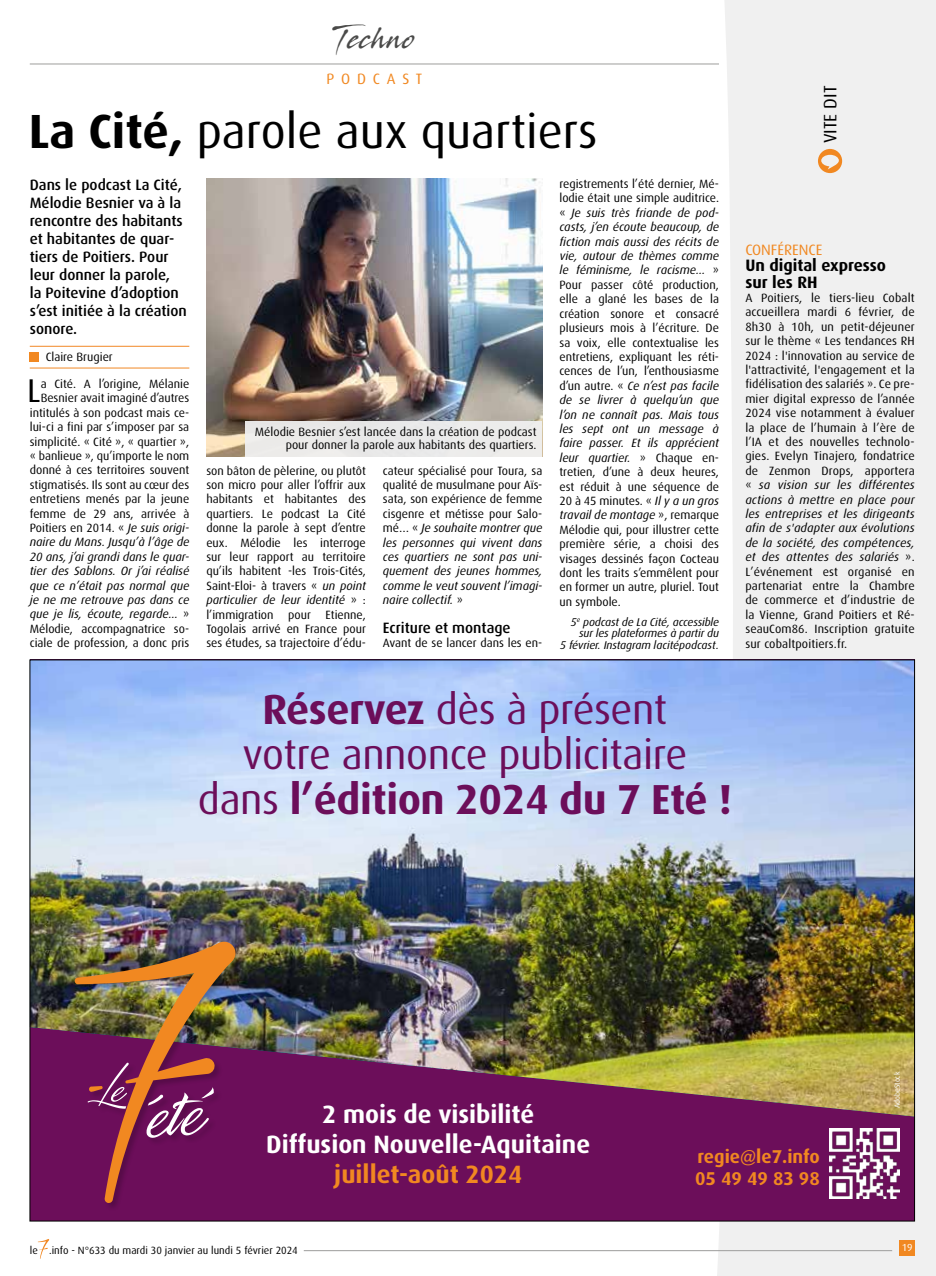
<style>
.page{position:relative;width:936px;height:1276px;background:#fff}
.page>*{position:absolute;margin:0;border:0;box-sizing:border-box;transform-origin:0 0}
.t1{font:48px "Dax";color:#000}
.t2{font:42px/45px "Dax";letter-spacing:-.01em;color:#6c0e5a;text-align:center}
.t3{font:33px "Dax";color:#000}
.t4{font:30px "Stingray";letter-spacing:.04em;color:#4a4a49;scale:.74 1}
.t5{font:700 25.05px/30.2px "Dax";color:#fff;text-align:center}
.t6{font:700 25.05px "Dax";color:#f18821}
.t7{font:700 18.6px/22.4px "Dax";color:#f18821}
.t8{font:18px "Dax";color:#000}
.t9{font:700 16.5px/16.5px "Dax";color:#000}
.t10{font:500 15px/18px "Dax";color:#000}
.t11{font:15px "Dax";color:#f18821}
.t12{font:15px "Dax";letter-spacing:.45em;color:#f18821}
.t13{font:12px/14.4px "Dax";color:#000;text-align:justify}
.t14{font:italic 12px/14.4px "Dax";color:#000;text-align:justify}
.t15{font:italic 11.25px/11.2px "Dax";letter-spacing:-.01em;color:#000;text-align:right}
.t16{font:10.5px "Dax";color:#000}
.t17{font:10.2px "Dax";color:#fff}
.t18{font:7.5px "Dax";color:#fff}
.s1{font-weight:700}
.s2{font-style:italic}
.s3{font-style:normal}
</style>
<div class="page">
<div style="left:715px;top:0;width:220px;height:1276px;background:#f0f0f0"></div>
<svg style="left:817px;top:149px;width:25px;height:24px"></svg>
<hr style="left:30px;top:346px;width:159px;height:1px;background:#f18825">
<div style="left:30px;top:352px;width:9px;height:10px;background:#f18821"></div>
<hr style="left:30px;top:368px;width:159px;height:1px;background:#f18825">
<hr style="left:30px;top:64px;width:689px;height:1px;background:#9d9d9c">
<div style="left:899px;top:1240px;width:15px;height:15px;background:#f18821"></div>
<hr style="left:304px;top:1250px;width:588px;height:1px;background:#9d9d9c">
<svg style="left:38px;top:1239px;width:11px;height:19px"></svg>
<img style="left:206px;top:179px;width:336px;height:277px">
<div style="left:245px;top:421px;width:297px;height:35px;background:#f0f0f0"></div>
<div style="left:30px;top:660px;width:884px;height:561px;background:#6c0e5a"></div>
<img style="left:32px;top:662px;width:880px;height:454px">
<div style="left:75px;top:941px;width:169px;height:270px;background:#000;opacity:.2"></div>
<img style="left:75px;top:940px;width:161px;height:263px">
<img style="left:829px;top:1128px;width:70px;height:70px">
<h3 class="t4" style="left:333px;top:18px;width:113px">Techno</h3>
<p class="t12" style="left:326px;top:71px;width:97px">PODCAST</p>
<h1 class="t1" style="left:29px;top:105px;width:570px"><span class="s1">La Cité,</span> parole aux quartiers</h1>
<p class="t10" style="left:30px;top:176px;width:159px">Dans le podcast La Cité,<br>Mélodie Besnier va à la rencontre des habitants et habitantes de quar&shy;tiers de Poitiers. Pour leur donner la parole,<br>la Poitevine d’adoption s’est initiée à la création sonore.</p>
<p class="t13" style="left:46px;top:349px;width:69px">Claire Brugier</p>
<h3 class="t3" style="left:27px;top:372px;width:15px">L</h3>
<p class="t13" style="left:30px;top:377px;width:161px;text-align:right">a Cité. A l’origine, Mélanie<br>Besnier avait imaginé d’autres intitulés à son podcast mais ce&shy;lui-ci a fini par s’imposer par sa simplicité. « Cité », « quartier », « banlieue », qu’importe le nom donné à ces territoires souvent stigmatisés. Ils sont au cœur des entretiens menés par la jeune femme de 29 ans, arrivée à<br>Poitiers en 2014. « <span class="s2">Je suis origi&shy;naire du Mans. Jusqu’à l’âge de<br>20 ans, j’ai grandi dans le quar&shy;tier des Sablons. Or j’ai réalisé que ce n’était pas normal que je ne me retrouve pas dans ce que je lis, écoute, regarde…</span> »<br>Mélodie, accompagnatrice so&shy;ciale de profession, a donc pris</p>
<p class="t13" style="left:255px;top:425px;width:283px;line-height:13.5px;text-align:right">Mélodie Besnier s’est lancée dans la création de podcast pour donner la parole aux habitants des quartiers.</p>
<p class="t13" style="left:206px;top:463px;width:161px">son bâton de pèlerine, ou plutôt son micro pour aller l’offrir aux habitants et habitantes des quartiers. Le podcast La Cité donne la parole à sept d’entre eux. Mélodie les interroge sur leur rapport au territoire qu’ils habitent -les Trois-Cités, Saint-Eloi- à travers « <span class="s2">un point particulier de leur identité</span> » : l’immigration pour Etienne, Togolais arrivé en France pour ses études, sa trajectoire d’édu-</p>
<p class="t14" style="left:383px;top:463px;width:161px"><span class="s3">cateur spécialisé pour Toura, sa qualité de musulmane pour Aïs&shy;sata, son expérience de femme cisgenre et métisse pour Salo&shy;mé… «</span> Je souhaite montrer que les personnes qui vivent dans ces quartiers ne sont pas uni&shy;quement des jeunes hommes, comme le veut souvent l’imagi&shy;naire collectif. <span class="s3">»</span></p>
<p class="t10" style="left:383px;top:619px;width:129px">Ecriture et montage</p>
<p class="t13" style="left:383px;top:636px;width:161px">Avant de se lancer dans les en-</p>
<p class="t13" style="left:559px;top:177px;width:161px">registrements l’été dernier, Mé&shy;lodie était une simple auditrice. « <span class="s2">Je suis très friande de pod&shy;casts, j’en écoute beaucoup, de fiction mais aussi des récits de vie, autour de thèmes comme le féminisme, le racisme…</span> » Pour passer côté production, elle a glané les bases de la création sonore et consacré plusieurs mois à l’écriture. De sa voix, elle contextualise les entretiens, expliquant les réti&shy;cences de l’un, l’enthousiasme d’un autre. « <span class="s2">Ce n’est pas facile de se livrer à quelqu’un que l’on ne connaît pas. Mais tous les sept ont un message à faire passer. Et ils apprécient leur quartier.</span> » Chaque en&shy;tretien, d’une à deux heures, est réduit à une séquence de 20 à 45 minutes. « <span class="s2">Il y a un gros travail de montage</span> », remarque Mélodie qui, pour illustrer cette première série, a choisi des visages dessinés façon Cocteau dont les traits s’emmêlent pour en former un autre, pluriel. Tout un symbole.</p>
<p class="t15" style="left:560px;top:616px;width:160px">5<sup>e</sup> podcast de La Cité, accessible sur les plateformes à partir du<br>5 février. Instagram lacitépodcast.</p>
<h2 class="t2" style="left:198px;top:687px;width:535px"><span class="s1">Réservez</span> dès à présent<br>votre annonce publicitaire dans <span class="s1">l’édition 2024 du 7 Eté !</span></h2>
<h3 class="t8" style="left:820px;top:143px;width:59px;rotate:-90deg">VITE DIT</h3>
<p class="t11" style="left:745px;top:241px;width:78px">CONFÉRENCE</p>
<h3 class="t9" style="left:745px;top:257px;width:142px">Un digital expresso sur les RH</h3>
<p class="t13" style="left:745px;top:291px;width:171px">A Poitiers, le tiers-lieu Cobalt accueillera mardi 6 février, de 8h30 à 10h, un petit-déjeuner sur le thème « Les tendances RH 2024 : l'innovation au service de l'attractivité, l'engagement et la fidélisation des salariés ». Ce pre&shy;mier digital expresso de l’année 2024 vise notamment à évaluer la place de l’humain à l’ère de l’IA et des nouvelles technolo&shy;gies. Evelyn Tinajero, fondatrice de Zenmon Drops, apportera « <span class="s2">sa vision sur les différentes actions à mettre en place pour les entreprises et les dirigeants afin de s'adapter aux évolutions de la société, des compétences, et des attentes des salariés</span> ».<br>L’événement est organisé en partenariat entre la Chambre de commerce et d’industrie de la Vienne, Grand Poitiers et Ré&shy;seauCom86. Inscription gratuite sur cobaltpoitiers.fr.</p>
<h3 class="t5" style="left:266px;top:1099px;width:325px">2 mois de visibilité<br>Diffusion Nouvelle-Aquitaine</h3>
<h3 class="t6" style="left:334px;top:1160px;width:189px">juillet-août 2024</h3>
<p class="t16" style="left:30px;top:1244px;width:269px">le .info - N°633 du mardi 30 janvier au lundi 5 février 2024</p>
<h3 class="t7" style="left:695px;top:1145px;width:126px">regie@le7.info<br>05 49 49 83 98</h3>
<p class="t18" style="left:893px;top:1108px;width:38px;rotate:-90deg">AdobeStock</p>
<p class="t17" style="left:901px;top:1242px;width:12px">19</p>
</div>
